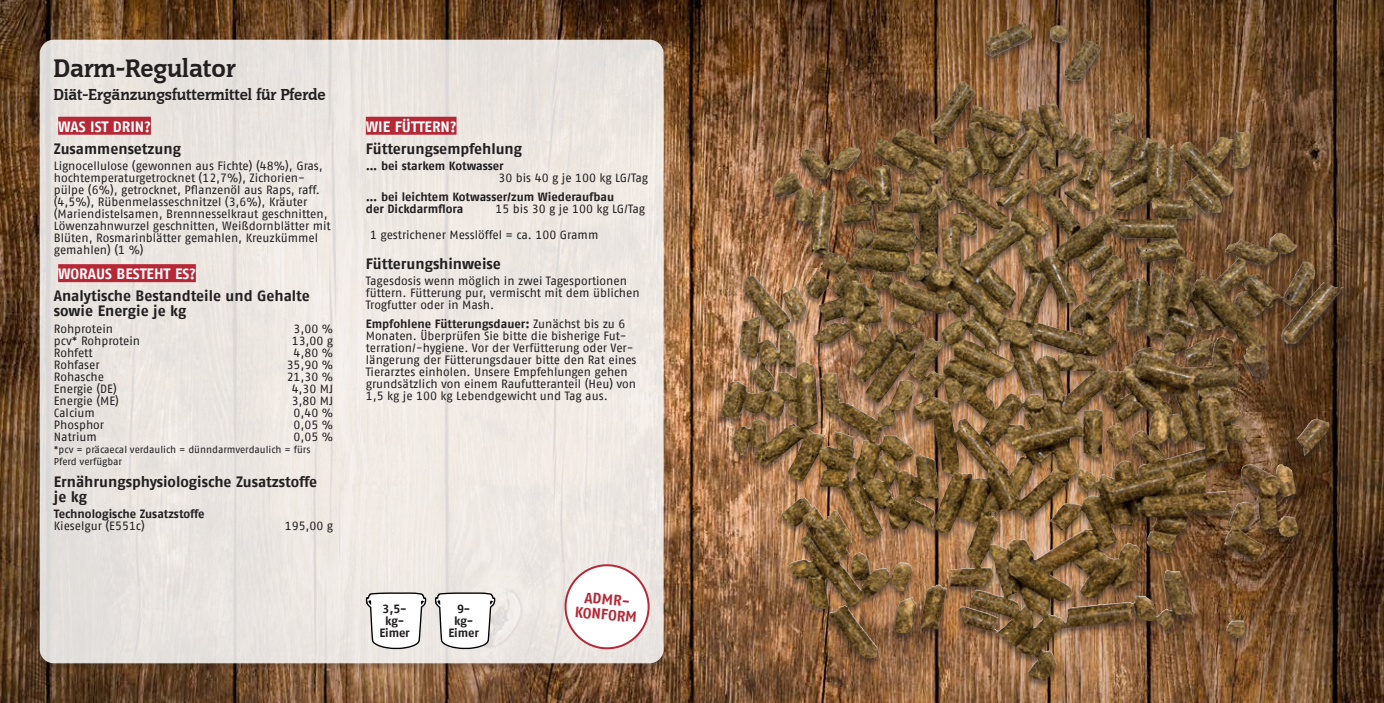
<style>
.page{position:relative;width:1384px;height:703px;background:#fff}
.page>*{position:absolute;margin:0;border:0;box-sizing:border-box;transform-origin:0 0}
._1_Kasten_Headline{font:800 24px "Congress";color:#231f20}
._1_Kasten_ZwiHead{font:15px/15px "Fago No Bold Tf";color:#231f20}
._1_Kasten_Marker_Hea{font:15px "Fago No Bold Tf";color:#fff}
._1_Kasten_Subhead{font:800 15px "Congress";color:#231f20}
.t1{font:15px/15px "Fago No Bold Tf";color:#b72837;text-align:center}
._1_Kasten_Fließ{font:12px/12px "Fago No Regular Tf";letter-spacing:-.005em;color:#231f20}
._1_Kasten_Aufzählung{font:12px/12px "Fago No Regular Tf";color:#231f20}
._1_Kasten_Aufzählung-2{font:12px/12px "Fago No Bold Tf";letter-spacing:-.005em;color:#231f20}
._1_Messlöffel_Marker{font:12px "Fago No Regular Tf";letter-spacing:-.005em;color:#231f20}
._1_Kasten_Fließ_Bold{font:12px "Fago No Bold Tf";color:#231f20}
._1_Kasten_Aufzählung-3{font:10px/12px "Fago No Regular Tf";letter-spacing:-.005em;color:#231f20}
.s1{font-family:"Fago No Bold Tf"}
</style>
<div class="page">
<img style="left:0;top:0;width:1383px;height:703px">
<div style="left:35px;top:39px;width:633px;height:633px;background:#231f20;opacity:.25"></div>
<div style="left:40px;top:40px;width:623px;height:623px;background:#ece6e2;border-radius:14px"></div>
<div style="left:58px;top:117px;width:93px;height:18px;background:#b72837"></div>
<div style="left:58px;top:264px;width:138px;height:18px;background:#b72837"></div>
<div style="left:366px;top:117px;width:90px;height:18px;background:#b72837"></div>
<svg style="left:366px;top:592px;width:60px;height:57px"></svg>
<svg style="left:435px;top:592px;width:60px;height:57px"></svg>
<div style="left:715px;top:21px;width:632px;height:669px;background:#231f20;opacity:.5"></div>
<img style="left:986px;top:22px;width:79px;height:35px">
<svg style="left:561px;top:561px;width:89px;height:89px"></svg>
<p class="_1_Kasten_Headline" style="left:54px;top:54px;width:183px">Darm-Regulator</p>
<p class="_1_Kasten_Subhead" style="left:54px;top:85px;width:273px">Diät-Ergänzungsfuttermittel für Pferde</p>
<p class="_1_Kasten_Marker_Hea" style="left:58px;top:118px;width:94px">WAS IST DRIN?</p>
<p class="_1_Kasten_ZwiHead" style="left:54px;top:141px;width:129px">Zusammensetzung</p>
<p class="_1_Kasten_Fließ" style="left:54px;top:160px;width:278px">Lignocellulose (gewonnen aus Fichte) (48%), Gras, hochtemperaturgetrocknet (12,7%), Zichorien&shy;pülpe (6%), getrocknet, Pflanzenöl aus Raps, raff. (4,5%), Rübenmelasseschnitzel (3,6%), Kräuter (Mariendistelsamen, Brennnesselkraut geschnitten, Löwenzahnwurzel geschnitten, Weißdornblätter mit Blüten, Rosmarinblätter gemahlen, Kreuzkümmel gemahlen) (1 %)</p>
<p class="_1_Kasten_Marker_Hea" style="left:58px;top:265px;width:139px">WORAUS BESTEHT ES?</p>
<p class="_1_Kasten_ZwiHead" style="left:54px;top:288px;width:257px">Analytische Bestandteile und Gehalte sowie Energie je kg</p>
<p class="_1_Kasten_Aufzählung" style="left:54px;top:322px;width:61px">Rohprotein</p>
<p class="_1_Kasten_Aufzählung" style="left:293px;top:322px;width:41px">3,00 %</p>
<p class="_1_Kasten_Aufzählung" style="left:54px;top:334px;width:88px">pcv* Rohprotein</p>
<p class="_1_Kasten_Aufzählung" style="left:292px;top:334px;width:43px">13,00 g</p>
<p class="_1_Kasten_Aufzählung" style="left:54px;top:346px;width:40px">Rohfett</p>
<p class="_1_Kasten_Aufzählung" style="left:293px;top:346px;width:41px">4,80 %</p>
<p class="_1_Kasten_Aufzählung" style="left:54px;top:358px;width:47px">Rohfaser</p>
<p class="_1_Kasten_Aufzählung" style="left:287px;top:358px;width:48px">35,90 %</p>
<p class="_1_Kasten_Aufzählung" style="left:54px;top:370px;width:52px">Rohasche</p>
<p class="_1_Kasten_Aufzählung" style="left:287px;top:370px;width:48px">21,30 %</p>
<p class="_1_Kasten_Aufzählung" style="left:54px;top:382px;width:64px">Energie (DE)</p>
<p class="_1_Kasten_Aufzählung" style="left:292px;top:382px;width:43px">4,30 MJ</p>
<p class="_1_Kasten_Aufzählung" style="left:54px;top:394px;width:67px">Energie (ME)</p>
<p class="_1_Kasten_Aufzählung" style="left:292px;top:394px;width:43px">3,80 MJ</p>
<p class="_1_Kasten_Aufzählung" style="left:54px;top:406px;width:43px">Calcium</p>
<p class="_1_Kasten_Aufzählung" style="left:293px;top:406px;width:41px">0,40 %</p>
<p class="_1_Kasten_Aufzählung" style="left:54px;top:418px;width:52px">Phosphor</p>
<p class="_1_Kasten_Aufzählung" style="left:293px;top:418px;width:41px">0,05 %</p>
<p class="_1_Kasten_Aufzählung" style="left:54px;top:430px;width:44px">Natrium</p>
<p class="_1_Kasten_Aufzählung" style="left:293px;top:430px;width:41px">0,05 %</p>
<p class="_1_Kasten_Aufzählung-3" style="left:54px;top:443px;width:258px">*pcv = präcaecal verdaulich = dünndarmverdaulich = fürs<br>Pferd verfügbar</p>
<p class="_1_Kasten_ZwiHead" style="left:54px;top:474px;width:265px">Ernährungsphysiologische Zusatzstoffe je kg</p>
<p class="_1_Kasten_Fließ_Bold" style="left:54px;top:507px;width:152px">Technologische Zusatzstoffe</p>
<p class="_1_Kasten_Aufzählung" style="left:54px;top:520px;width:92px">Kieselgur (E551c)</p>
<p class="_1_Kasten_Aufzählung" style="left:285px;top:520px;width:50px">195,00 g</p>
<p class="_1_Kasten_Marker_Hea" style="left:366px;top:118px;width:92px">WIE FÜTTERN?</p>
<p class="_1_Kasten_ZwiHead" style="left:366px;top:141px;width:158px">Fütterungsempfehlung</p>
<p class="_1_Kasten_Aufzählung" style="left:498px;top:160px;width:151px;text-indent:-133px"><span class="s1">… bei starkem Kotwasser<br></span>30 bis 40 g je 100 kg LG/Tag</p>
<p class="_1_Kasten_Aufzählung-2" style="left:366px;top:191px;width:250px">… bei leichtem Kotwasser/zum Wiederaufbau der Dickdarmflora</p>
<p class="_1_Kasten_Aufzählung" style="left:495px;top:203px;width:151px">15 bis 30 g je 100 kg LG/Tag</p>
<p class="_1_Messlöffel_Marker" style="left:370px;top:228px;width:230px">1 gestrichener Messlöffel = ca. 100 Gramm</p>
<p class="_1_Kasten_ZwiHead" style="left:366px;top:256px;width:136px">Fütterungshinweise</p>
<p class="_1_Kasten_Fließ" style="left:366px;top:274px;width:275px">Tagesdosis wenn möglich in zwei Tagesportionen füttern. Fütterung pur, vermischt mit dem üblichen<br>Trogfutter oder in Mash.</p>
<p class="_1_Kasten_Fließ" style="left:366px;top:318px;width:272px"><span class="s1">Empfohlene Fütterungsdauer:</span> Zunächst bis zu 6<br>Monaten. Überprüfen Sie bitte die bisherige Fut&shy;terration/-hygiene. Vor der Verfütterung oder Ver&shy;längerung der Fütterungsdauer bitte den Rat eines Tierarztes einholen. Unsere Empfehlungen gehen grundsätzlich von einem Raufutteranteil (Heu) von 1,5 kg je 100 kg Lebendgewicht und Tag aus.</p>
<p class="_1_Kasten_Aufzählung-2" style="left:382px;top:603px;width:26px">3,5-</p>
<p class="_1_Kasten_Aufzählung-2" style="left:385px;top:615px;width:21px">kg-</p>
<p class="_1_Kasten_Aufzählung-2" style="left:379px;top:627px;width:32px">Eimer</p>
<p class="_1_Kasten_Aufzählung-2" style="left:457px;top:603px;width:15px">9-</p>
<p class="_1_Kasten_Aufzählung-2" style="left:454px;top:615px;width:21px">kg-</p>
<p class="_1_Kasten_Aufzählung-2" style="left:448px;top:627px;width:32px">Eimer</p>
<p class="t1" style="left:577px;top:589px;width:64px;rotate:5deg">ADMR-<br>KONFORM</p>
</div>
